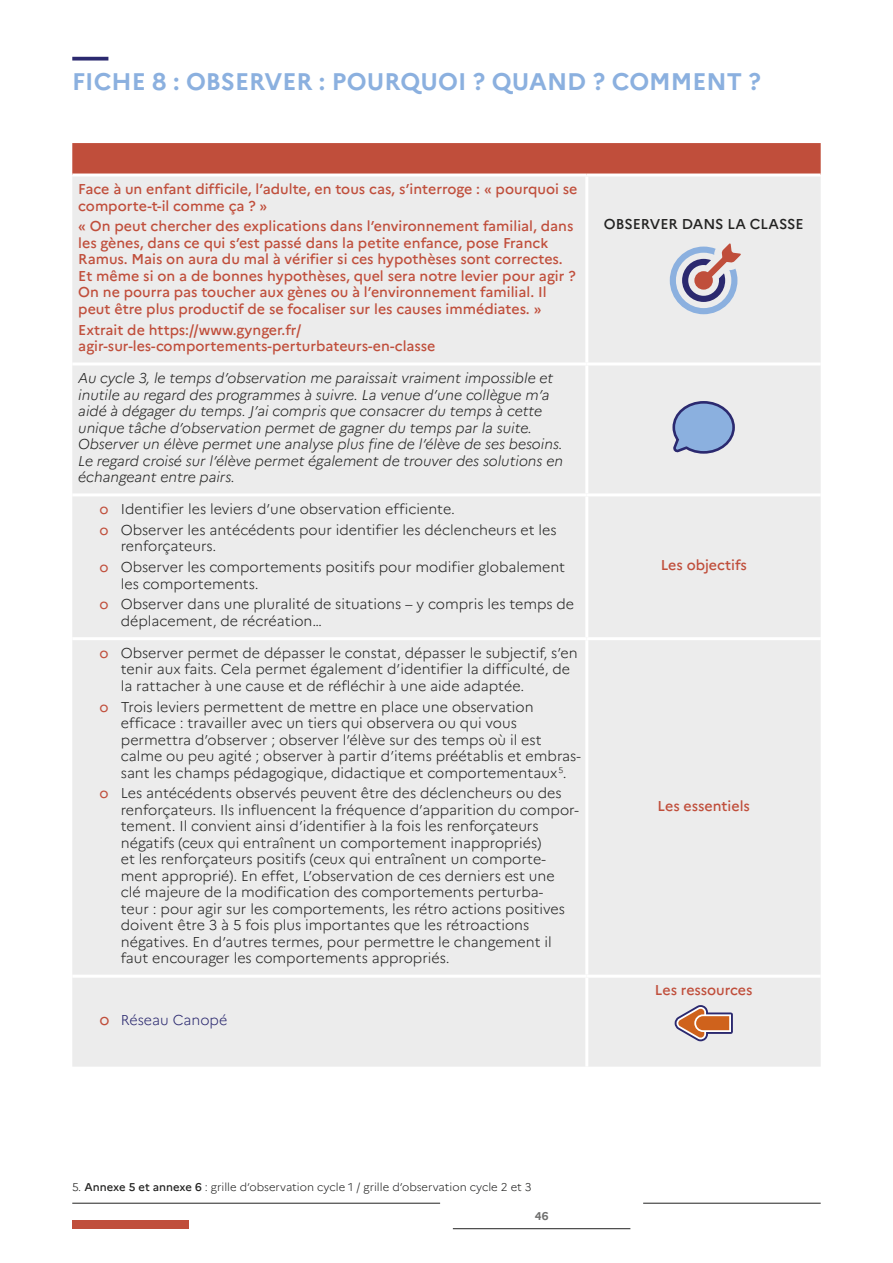
<style>
.page{position:relative;width:893px;height:1263px;background:#fff}
.page>*{position:absolute;margin:0;border:0;box-sizing:border-box;transform-origin:0 0}
.t1{font:700 24px "Marianne";color:#8bb0df}
.t2{font:300 14.25px/16.5px "Marianne";color:#222221}
.t3{font:500 14.25px/16.5px "Marianne";color:#c04e3b}
.t4{font:italic 300 14.25px/16.5px "Marianne";color:#222221}
.t5{font:500 14.25px "Marianne";color:#222221}
.t6{font:300 14.25px "Marianne";color:#2b296f}
.t7{font:300 11.25px "Marianne";color:#222221}
.t8{font:700 11.25px "Marianne";color:#6f6f6e}
.s1{font-weight:400;color:#c04e3b}
.s2{font-weight:400;font-size:15.75px;color:#c04e3b}
.s3{font-weight:500}
</style>
<div class="page">
<hr style="left:72px;top:1203px;width:368px;height:1px;background:#222221">
<hr style="left:643px;top:1203px;width:178px;height:1px;background:#222221">
<hr style="left:453px;top:1228px;width:177px;height:1px;background:#222221">
<div style="left:72px;top:1220px;width:117px;height:9px;background:#c04e3b"></div>
<svg style="left:72px;top:57px;width:36px;height:4px"></svg>
<div style="left:72px;top:143px;width:749px;height:31px;background:#c04e3b"></div>
<div style="left:72px;top:177px;width:749px;height:890px;background:#ececec"></div>
<hr style="left:585px;top:177px;width:3px;height:185px;background:#fff">
<hr style="left:72px;top:362px;width:515px;height:3px;background:#fff">
<hr style="left:587px;top:362px;width:234px;height:3px;background:#fff">
<hr style="left:585px;top:365px;width:3px;height:128px;background:#fff">
<hr style="left:72px;top:493px;width:515px;height:3px;background:#fff">
<hr style="left:587px;top:493px;width:234px;height:3px;background:#fff">
<hr style="left:585px;top:496px;width:3px;height:141px;background:#fff">
<hr style="left:72px;top:637px;width:515px;height:3px;background:#fff">
<hr style="left:587px;top:637px;width:234px;height:3px;background:#fff">
<hr style="left:585px;top:640px;width:3px;height:335px;background:#fff">
<hr style="left:72px;top:975px;width:515px;height:3px;background:#fff">
<hr style="left:587px;top:975px;width:234px;height:3px;background:#fff">
<hr style="left:585px;top:978px;width:3px;height:89px;background:#fff">
<svg style="left:670px;top:243px;width:71px;height:71px;background:#bcb6c6"></svg>
<div style="left:672px;top:401px;width:63px;height:53px;border:5px solid #2b296f;border-radius:50%"></div>
<div style="left:675px;top:404px;width:57px;height:47px;background:#8bb0df;border-radius:50%"></div>
<svg style="left:671px;top:425px;width:54px;height:30px"></svg>
<svg style="left:674px;top:1004px;width:59px;height:38px;background:#cba595"></svg>
<h1 class="t1" style="left:72px;top:67px;width:690px">FICHE 8 : OBSERVER : POURQUOI ? QUAND ? COMMENT ?</h1>
<p class="t3" style="left:78px;top:181px;width:501px">Face à un enfant difficile, l’adulte, en tous cas, s’interroge : « pourquoi se comporte-t-il comme ça ? »</p>
<p class="t3" style="left:78px;top:218px;width:499px">« On peut chercher des explications dans l’environnement familial, dans les gènes, dans ce qui s’est passé dans la petite enfance, pose Franck Ramus. Mais on aura du mal à vérifier si ces hypothèses sont correctes.<br>Et même si on a de bonnes hypothèses, quel sera notre levier pour agir ?<br>On ne pourra pas toucher aux gènes ou à l’environnement familial. Il peut être plus productif de se focaliser sur les causes immédiates. »</p>
<p class="t3" style="left:78px;top:321px;width:359px">Extrait de https://www.gynger.fr/ agir-sur-les-comportements-perturbateurs-en-classe</p>
<p class="t4" style="left:78px;top:370px;width:486px">Au cycle 3, le temps d’observation me paraissait vraiment impossible et inutile au regard des programmes à suivre. La venue d’une collègue m’a aidé à dégager du temps. J’ai compris que consacrer du temps à cette unique tâche d’observation permet de gagner du temps par la suite.<br>Observer un élève permet une analyse plus fine de l’élève de ses besoins.<br>Le regard croisé sur l’élève permet également de trouver des solutions en échangeant entre pairs.</p>
<p class="t2" style="left:100px;top:499px;width:459px;line-height:20.7px"><span class="s1">o</span> Identifier les leviers d’une observation efficiente.<br><span class="s1">o</span> Observer les antécédents pour identifier les déclencheurs et les</p>
<p class="t2" style="left:100px;top:536px;width:467px;line-height:20.7px;text-indent:21px">renforçateurs.<br><span class="s1">o</span> Observer les comportements positifs pour modifier globalement</p>
<p class="t2" style="left:100px;top:573px;width:476px;line-height:20.7px;text-indent:21px">les comportements.<br><span class="s1">o</span> Observer dans une pluralité de situations – y compris les temps de</p>
<p class="t2" style="left:121px;top:612px;width:203px">déplacement, de récréation…</p>
<p class="t2" style="left:121px;top:644px;width:458px;text-indent:-21px"><span class="s1">o</span> Observer permet de dépasser le constat, dépasser le subjectif, s’en tenir aux faits. Cela permet également d’identifier la difficulté, de la rattacher à une cause et de réfléchir à une aide adaptée.</p>
<p class="t2" style="left:121px;top:698px;width:462px;text-indent:-21px"><span class="s1">o</span> Trois leviers permettent de mettre en place une observation efficace : travailler avec un tiers qui observera ou qui vous permettra d’observer ; observer l’élève sur des temps où il est calme ou peu agité ; observer à partir d’items préétablis et embras&shy;sant les champs pédagogique, didactique et comportementaux<sup>5</sup>.</p>
<p class="t2" style="left:121px;top:785px;width:459px;text-indent:-21px"><span class="s1">o</span> Les antécédents observés peuvent être des déclencheurs ou des renforçateurs. Ils influencent la fréquence d’apparition du compor&shy;tement. Il convient ainsi d’identifier à la fois les renforçateurs négatifs (ceux qui entraînent un comportement inappropriés)<br>et les renforçateurs positifs (ceux qui entraînent un comporte&shy;ment approprié). En effet, L’observation de ces derniers est une<br>clé majeure de la modification des comportements perturba-<br>teur : pour agir sur les comportements, les rétro actions positives doivent être 3 à 5 fois plus importantes que les rétroactions négatives. En d’autres termes, pour permettre le changement il faut encourager les comportements appropriés.</p>
<p class="t6" style="left:100px;top:1011px;width:129px"><span class="s2">o</span> Réseau Canopé</p>
<p class="t5" style="left:604px;top:215px;width:201px">OBSERVER DANS LA CLASSE</p>
<p class="t3" style="left:661px;top:557px;width:88px">Les objectifs</p>
<p class="t3" style="left:658px;top:797px;width:94px">Les essentiels</p>
<p class="t3" style="left:655px;top:982px;width:99px">Les ressources</p>
<p class="t7" style="left:72px;top:1180px;width:461px">5. <span class="s3">Annexe 5 et annexe 6</span> : grille d’observation cycle 1 / grille d’observation cycle 2 et 3</p>
<p class="t8" style="left:535px;top:1209px;width:15px">46</p>
</div>
